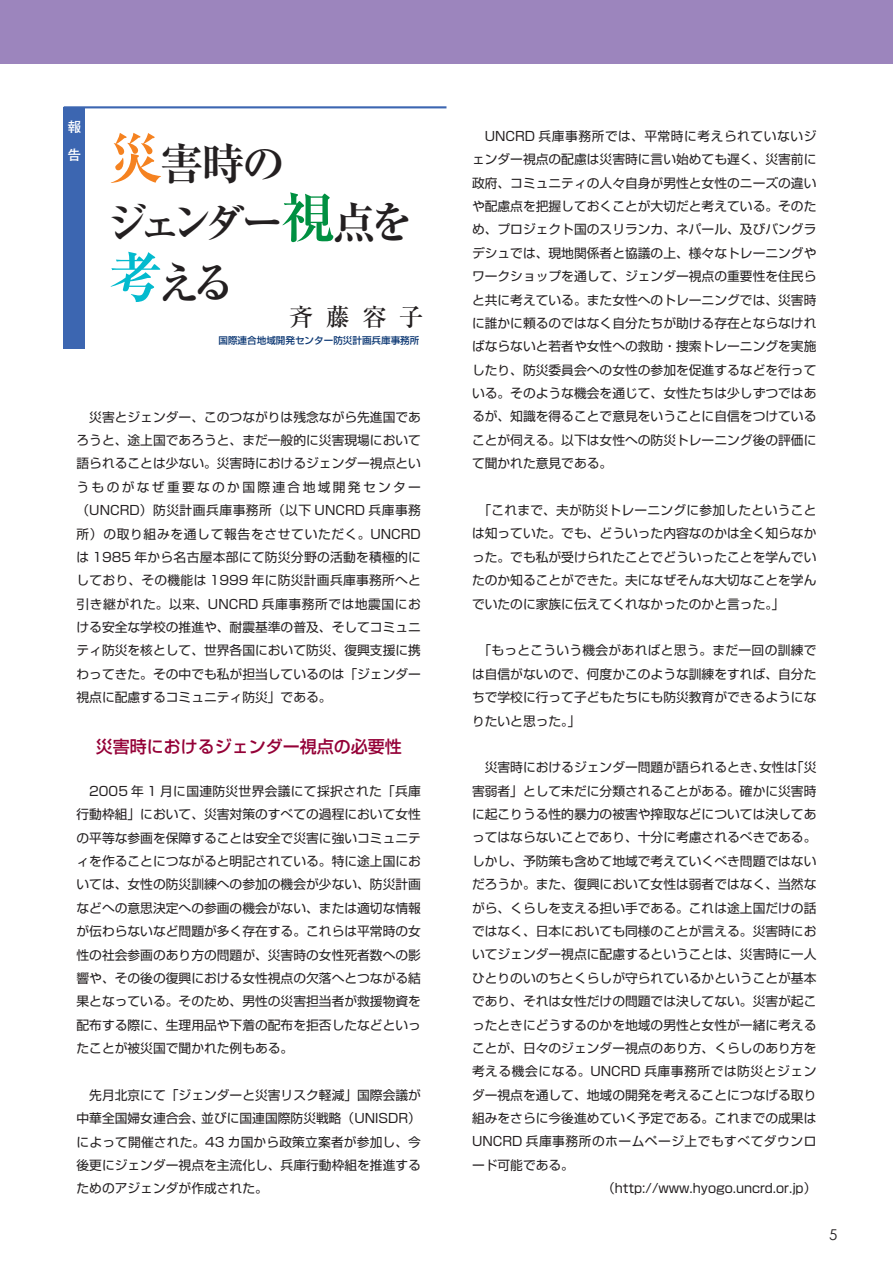
<style>
.page{position:relative;width:893px;height:1263px;background:#fff}
.page>*{position:absolute;margin:0;border:0;box-sizing:border-box;transform-origin:0 0}
.t1{font:700 43.65px/59.6px "Ryumin Pro";letter-spacing:-.165em;color:#231f20}
.t2{font:500 24.45px "Ryumin Pro";color:#231f20}
.t3{font:500 16.95px "Shin Go Pro";color:#940137}
.t4{font:14.85px "Century Gothic";color:#231f20}
.t5{font:700 13.8px/27.6px "Futo Go B101 Pro";color:#fff}
.t6{font:12.75px/23.4px "Shin Go Pro";color:#231f20;text-align:justify}
.t7{font:12.75px "Shin Go Pro";letter-spacing:.04em;color:#231f20}
.t8{font:12.75px "Shin Go Pro";letter-spacing:.035em;color:#231f20}
.t9{font:500 9.6px "Shin Go Pro";color:#0a3672}
.s1{font-size:54.15px;color:#f58220}
.s2{font-size:54.15px;color:#009041}
.s3{font-size:54.15px;color:#03bace}
</style>
<div class="page">
<div style="left:0;top:0;width:893px;height:64px;background:#9c85bd"></div>
<div style="left:64px;top:107px;width:21px;height:242px;background:#3c66b1"></div>
<hr style="left:64px;top:106px;width:382px;height:2px;background:#3c66b1">
<p class="t5" style="left:68px;top:111px;width:15px">報告</p>
<h1 class="t1" style="left:105px;top:131px;width:311px"><span class="s1">災</span>害時の<br>ジェンダー<span class="s2">視</span>点を<span class="s3">考</span>える</h1>
<h2 class="t2" style="left:289px;top:297px;width:136px">斉藤容子</h2>
<p class="t9" style="left:218px;top:332px;width:202px">国際連合地域開発センター防災計画兵庫事務所</p>
<p class="t6" style="left:77px;top:403px;width:346px;text-indent:13px">災害とジェンダー、このつながりは残念ながら先進国であろうと、途上国であろうと、まだ一般的に災害現場において語られることは少ない。災害時におけるジェンダー視点というものがなぜ重要なのか国際連合地域開発センター（UNCRD）防災計画兵庫事務所（以下 UNCRD 兵庫事務所）の取り組みを通して報告をさせていただく。UNCRDは 1985 年から名古屋本部にて防災分野の活動を積極的にしており、その機能は 1999 年に防災計画兵庫事務所へと引き継がれた。以来、UNCRD 兵庫事務所では地震国における安全な学校の推進や、耐震基準の普及、そしてコミュニティ防災を核として、世界各国において防災、復興支援に携わってきた。その中でも私が担当しているのは「ジェンダー視点に配慮するコミュニティ防災」である。</p>
<h3 class="t3" style="left:96px;top:732px;width:308px">災害時におけるジェンダー視点の必要性</h3>
<p class="t6" style="left:77px;top:778px;width:346px;text-indent:13px">2005 年 1 月に国連防災世界会議にて採択された「兵庫行動枠組」において、災害対策のすべての過程において女性の平等な参画を保障することは安全で災害に強いコミュニティを作ることにつながると明記されている。特に途上国においては、女性の防災訓練への参加の機会が少ない、防災計画などへの意思決定への参画の機会がない、または適切な情報が伝わらないなど問題が多く存在する。これらは平常時の女性の社会参画のあり方の問題が、災害時の女性死者数への影響や、その後の復興における女性視点の欠落へとつながる結果となっている。そのため、男性の災害担当者が救援物資を配布する際に、生理用品や下着の配布を拒否したなどといったことが被災国で聞かれた例もある。</p>
<p class="t6" style="left:77px;top:1082px;width:346px;text-indent:13px">先月北京にて「ジェンダーと災害リスク軽減」国際会議が中華全国婦女連合会、並びに国連国際防災戦略（UNISDR）によって開催された。43 カ国から政策立案者が参加し、今後更にジェンダー視点を主流化し、兵庫行動枠組を推進するためのアジェンダが作成された。</p>
<p class="t6" style="left:472px;top:123px;width:346px;text-indent:13px">UNCRD 兵庫事務所では、平常時に考えられていないジェンダー視点の配慮は災害時に言い始めても遅く、災害前に政府、コミュニティの人々自身が男性と女性のニーズの違いや配慮点を把握しておくことが大切だと考えている。そのため、プロジェクト国のスリランカ、ネパール、及びバングラデシュでは、現地関係者と協議の上、様々なトレーニングやワークショップを通して、ジェンダー視点の重要性を住民らと共に考えている。また女性へのトレーニングでは、災害時に誰かに頼るのではなく自分たちが助ける存在とならなければならないと若者や女性への救助・捜索トレーニングを実施したり、防災委員会への女性の参加を促進するなどを行っている。そのような機会を通じて、女性たちは少しずつではあるが、知識を得ることで意見をいうことに自信をつけていることが伺える。以下は女性への防災トレーニング後の評価にて聞かれた意見である。</p>
<p class="t6" style="left:472px;top:497px;width:346px;text-indent:6px">「これまで、夫が防災トレーニングに参加したということは知っていた。でも、どういった内容なのかは全く知らなかった。でも私が受けられたことでどういったことを学んでいたのか知ることができた。夫になぜそんな大切なことを学んでいたのに家族に伝えてくれなかったのかと言った。」</p>
<p class="t6" style="left:472px;top:637px;width:346px;text-indent:6px">「もっとこういう機会があればと思う。まだ一回の訓練では自信がないので、何度かこのような訓練をすれば、自分たちで学校に行って子どもたちにも防災教育ができるようになりたいと思った。」</p>
<p class="t6" style="left:485px;top:754px;width:333px">災害時におけるジェンダー問題が語られるとき、女性は「災</p>
<p class="t6" style="left:472px;top:777px;width:346px">害弱者」として未だに分類されることがある。確かに災害時</p>
<p class="t6" style="left:472px;top:801px;width:346px">に起こりうる性的暴力の被害や搾取などについては決してあ</p>
<p class="t6" style="left:472px;top:824px;width:346px">ってはならないことであり、十分に考慮されるべきである。</p>
<p class="t6" style="left:472px;top:848px;width:346px">しかし、予防策も含めて地域で考えていくべき問題ではない</p>
<p class="t6" style="left:472px;top:871px;width:346px">だろうか。また、復興において女性は弱者ではなく、当然な</p>
<p class="t6" style="left:472px;top:894px;width:346px">がら、くらしを支える担い手である。これは途上国だけの話</p>
<p class="t6" style="left:472px;top:918px;width:346px">ではなく、日本においても同様のことが言える。災害時にお</p>
<p class="t6" style="left:472px;top:941px;width:346px">いてジェンダー視点に配慮するということは、災害時に一人</p>
<p class="t6" style="left:472px;top:965px;width:346px">ひとりのいのちとくらしが守られているかということが基本</p>
<p class="t6" style="left:472px;top:988px;width:346px">であり、それは女性だけの問題では決してない。災害が起こ</p>
<p class="t6" style="left:472px;top:1011px;width:346px">ったときにどうするのかを地域の男性と女性が一緒に考える</p>
<p class="t6" style="left:472px;top:1035px;width:346px">ことが、日々のジェンダー視点のあり方、くらしのあり方を</p>
<p class="t7" style="left:472px;top:1061px;width:346px">考える機会になる。UNCRD 兵庫事務所では防災とジェン</p>
<p class="t6" style="left:472px;top:1081px;width:346px">ダー視点を通して、地域の開発を考えることにつなげる取り</p>
<p class="t6" style="left:472px;top:1105px;width:346px">組みをさらに今後進めていく予定である。これまでの成果は</p>
<p class="t8" style="left:472px;top:1131px;width:346px">UNCRD 兵庫事務所のホームページ上でもすべてダウンロ</p>
<p class="t6" style="left:472px;top:1152px;width:104px">ード可能である。</p>
<p class="t6" style="left:602px;top:1175px;width:216px">（http://www.hyogo.uncrd.or.jp）</p>
<p class="t4" style="left:829px;top:1225px;width:10px">5</p>
</div>
